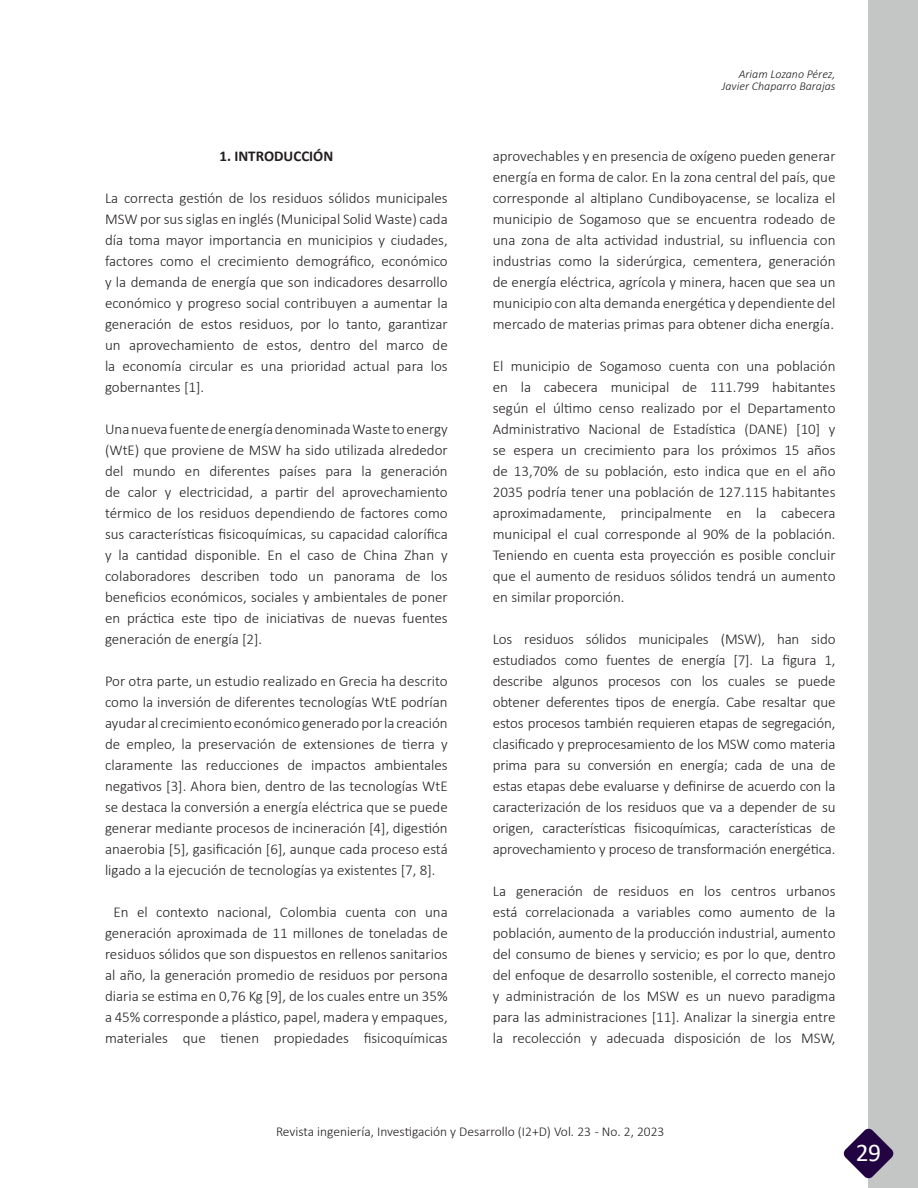
<style>
.page{position:relative;width:918px;height:1188px;background:#fff}
.page>*{position:absolute;margin:0;border:0;box-sizing:border-box;transform-origin:0 0}
.t1{font:25.5px "Calibri";color:#fff}
.Texto_del_contenido{font:300 15px/21px "Calibri";color:#231f20;text-align:justify}
.Titulos_numerados_de{font:700 15px "Calibri";color:#231f20}
.t2{font:300 13.5px "Calibri";color:#231f20}
.Autores{font:italic 300 12px "Calibri";color:#231f20}
</style>
<div class="page">
<div style="left:869px;top:0;width:49px;height:1188px;background:#c4c5c5"></div>
<svg style="left:843px;top:1128px;width:51px;height:51px"></svg>
<p class="Titulos_numerados_de" style="left:219px;top:146px;width:115px">1. INTRODUCCIÓN</p>
<p class="Texto_del_contenido" style="left:105px;top:188px;width:344px">La correcta gestión de los residuos sólidos municipales MSW por sus siglas en inglés (Municipal Solid Waste) cada día toma mayor importancia en municipios y ciudades, factores como el crecimiento demográfico, económico y la demanda de energía que son indicadores desarrollo económico y progreso social contribuyen a aumentar la generación de estos residuos, por lo tanto, garantizar un aprovechamiento de estos, dentro del marco de la economía circular es una prioridad actual para los gobernantes [1].</p>
<p class="Texto_del_contenido" style="left:105px;top:419px;width:344px">Una nueva fuente de energía denominada Waste to energy (WtE) que proviene de MSW ha sido utilizada alrededor del mundo en diferentes países para la generación de calor y electricidad, a partir del aprovechamiento térmico de los residuos dependiendo de factores como sus características fisicoquímicas, su capacidad calorífica y la cantidad disponible. En el caso de China Zhan y colaboradores describen todo un panorama de los beneficios económicos, sociales y ambientales de poner en práctica este tipo de iniciativas de nuevas fuentes generación de energía [2].</p>
<p class="Texto_del_contenido" style="left:105px;top:671px;width:344px">Por otra parte, un estudio realizado en Grecia ha descrito como la inversión de diferentes tecnologías WtE podrían ayudar al crecimiento económico generado por la creación de empleo, la preservación de extensiones de tierra y claramente las reducciones de impactos ambientales negativos [3]. Ahora bien, dentro de las tecnologías WtE se destaca la conversión a energía eléctrica que se puede generar mediante procesos de incineración [4], digestión anaerobia [5], gasificación [6], aunque cada proceso está ligado a la ejecución de tecnologías ya existentes [7, 8].</p>
<p class="Texto_del_contenido" style="left:105px;top:902px;width:344px;text-align:center">En el contexto nacional, Colombia cuenta con una generación aproximada de 11 millones de toneladas de residuos sólidos que son dispuestos en rellenos sanitarios al año, la generación promedio de residuos por persona diaria se estima en 0,76 Kg [9], de los cuales entre un 35% a 45% corresponde a plástico, papel, madera y empaques, materiales que tienen propiedades fisicoquímicas</p>
<p class="Autores" style="left:739px;top:67px;width:98px">Ariam Lozano Pérez,</p>
<p class="Autores" style="left:722px;top:79px;width:115px">Javier Chaparro Barajas</p>
<p class="Texto_del_contenido" style="left:493px;top:146px;width:344px">aprovechables y en presencia de oxígeno pueden generar energía en forma de calor. En la zona central del país, que corresponde al altiplano Cundiboyacense, se localiza el municipio de Sogamoso que se encuentra rodeado de una zona de alta actividad industrial, su influencia con industrias como la siderúrgica, cementera, generación de energía eléctrica, agrícola y minera, hacen que sea un municipio con alta demanda energética y dependiente del mercado de materias primas para obtener dicha energía.</p>
<p class="Texto_del_contenido" style="left:493px;top:356px;width:344px">El municipio de Sogamoso cuenta con una población en la cabecera municipal de 111.799 habitantes según el último censo realizado por el Departamento Administrativo Nacional de Estadística (DANE) [10] y se espera un crecimiento para los próximos 15 años de 13,70% de su población, esto indica que en el año 2035 podría tener una población de 127.115 habitantes aproximadamente, principalmente en la cabecera municipal el cual corresponde al 90% de la población.<br>Teniendo en cuenta esta proyección es posible concluir que el aumento de residuos sólidos tendrá un aumento en similar proporción.</p>
<p class="Texto_del_contenido" style="left:493px;top:629px;width:344px">Los residuos sólidos municipales (MSW), han sido estudiados como fuentes de energía [7]. La figura 1, describe algunos procesos con los cuales se puede obtener deferentes tipos de energía. Cabe resaltar que estos procesos también requieren etapas de segregación, clasificado y preprocesamiento de los MSW como materia prima para su conversión en energía; cada de una de estas etapas debe evaluarse y definirse de acuerdo con la caracterización de los residuos que va a depender de su origen, características fisicoquímicas, características de aprovechamiento y proceso de transformación energética.</p>
<p class="Texto_del_contenido" style="left:493px;top:881px;width:344px">La generación de residuos en los centros urbanos está correlacionada a variables como aumento de la población, aumento de la producción industrial, aumento del consumo de bienes y servicio; es por lo que, dentro del enfoque de desarrollo sostenible, el correcto manejo y administración de los MSW es un nuevo paradigma para las administraciones [11]. Analizar la sinergia entre la recolección y adecuada disposición de los MSW,</p>
<p class="t2" style="left:276px;top:1123px;width:390px">Revista ingeniería, Investigación y Desarrollo (I2+D) Vol. 23 - No. 2, 2023</p>
<h1 class="t1" style="left:856px;top:1135px;width:27px">29</h1>
</div>
